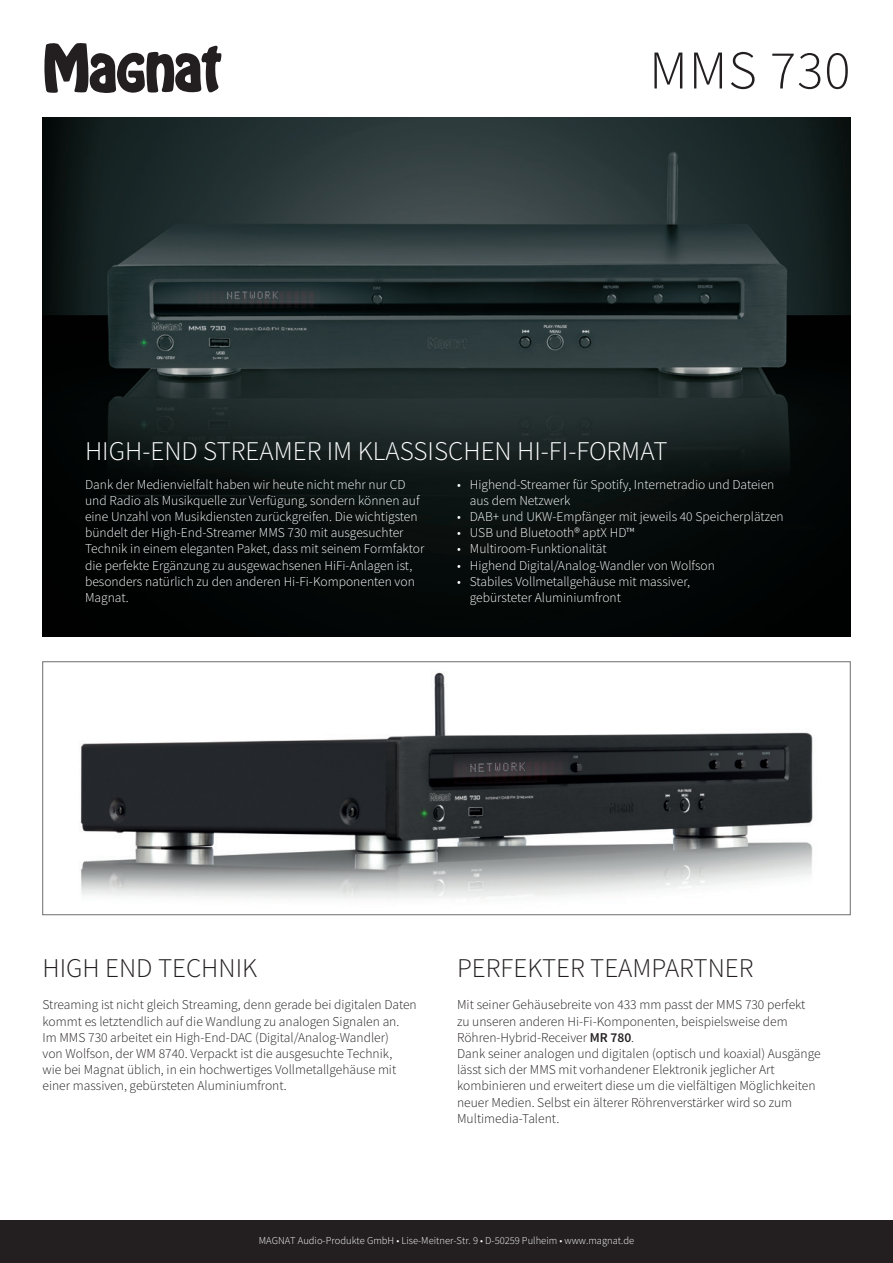
<style>
.page{position:relative;width:893px;height:1263px;background:#fff}
.page>*{position:absolute;margin:0;border:0;box-sizing:border-box;transform-origin:0 0}
.t1{font:300 54.6px "Source Sans Pro";letter-spacing:.02em;color:#231f20}
.t2{font:300 27px "Source Sans Pro";color:#fff}
.t3{font:300 27px "Source Sans Pro";color:#231f20}
.t4{font:300 13.5px/16.2px "Source Sans Pro";color:#231f20}
.t5{font:300 13.5px/16.2px "Source Sans Pro";color:#fff}
.t6{font:300 10.5px "Source Sans Pro";color:#fff}
.s1{font-weight:600}
</style>
<div class="page">
<svg style="left:44px;top:43px;width:177px;height:50px"></svg>
<div style="left:0;top:1220px;width:893px;height:43px;background:#231f20"></div>
<img style="left:42px;top:118px;width:808px;height:519px">
<img style="left:80px;top:672px;width:733px;height:227px">
<div style="left:43px;top:661px;width:807px;height:254px;border:1px solid #6c6d70"></div>
<img style="left:82px;top:673px;width:729px;height:180px">
<h1 class="t1" style="left:649px;top:37px;width:203px">MMS 730</h1>
<h2 class="t2" style="left:85px;top:435px;width:584px">HIGH-END STREAMER IM KLASSISCHEN HI-FI-FORMAT</h2>
<p class="t5" style="left:85px;top:476px;width:341px">Dank der Medienvielfalt haben wir heute nicht mehr nur CD und Radio als Musikquelle zur Verfügung, sondern können auf eine Unzahl von Musikdiensten zurückgreifen. Die wichtigsten bündelt der High-End-Streamer MMS 730 mit ausgesuchter Technik in einem eleganten Paket, dass mit seinem Formfaktor die perfekte Ergänzung zu ausgewachsenen HiFi-Anlagen ist, besonders natürlich zu den anderen Hi-Fi-Komponenten von Magnat.</p>
<p class="t5" style="left:470px;top:476px;width:306px;text-indent:-13px">• Highend-Streamer für Spotify, Internetradio und Dateien aus dem Netzwerk</p>
<p class="t5" style="left:457px;top:508px;width:328px">• DAB+ und UKW-Empfänger mit jeweils 40 Speicherplätzen</p>
<p class="t5" style="left:457px;top:525px;width:179px">• USB und Bluetooth® aptX HD™</p>
<p class="t5" style="left:457px;top:541px;width:151px">• Multiroom-Funktionalität</p>
<p class="t5" style="left:457px;top:557px;width:259px">• Highend Digital/Analog-Wandler von Wolfson</p>
<p class="t5" style="left:470px;top:573px;width:222px;text-indent:-13px">• Stabiles Vollmetallgehäuse mit massiver, gebürsteter Aluminiumfront</p>
<h2 class="t3" style="left:43px;top:951px;width:216px">HIGH END TECHNIK</h2>
<p class="t4" style="left:43px;top:997px;width:376px">Streaming ist nicht gleich Streaming, denn gerade bei digitalen Daten kommt es letztendlich auf die Wandlung zu analogen Signalen an.<br>Im MMS 730 arbeitet ein High-End-DAC (Digital/Analog-Wandler)<br>von Wolfson, der WM 8740. Verpackt ist die ausgesuchte Technik,<br>wie bei Magnat üblich, in ein hochwertiges Vollmetallgehäuse mit einer massiven, gebürsteten Aluminiumfront.</p>
<h2 class="t3" style="left:457px;top:951px;width:298px">PERFEKTER TEAMPARTNER</h2>
<p class="t4" style="left:457px;top:997px;width:365px">Mit seiner Gehäusebreite von 433 mm passt der MMS 730 perfekt zu unseren anderen Hi-Fi-Komponenten, beispielsweise dem Röhren-Hybrid-Receiver <span class="s1">MR 780</span>.<br>Dank seiner analogen und digitalen (optisch und koaxial) Ausgänge lässt sich der MMS mit vorhandener Elektronik jeglicher Art kombinieren und erweitert diese um die vielfältigen Möglichkeiten neuer Medien. Selbst ein älterer Röhrenverstärker wird so zum Multimedia-Talent.</p>
<p class="t6" style="left:259px;top:1233px;width:377px">MAGNAT Audio-Produkte GmbH • Lise-Meitner-Str. 9 • D-50259 Pulheim • www.magnat.de</p>
</div>
